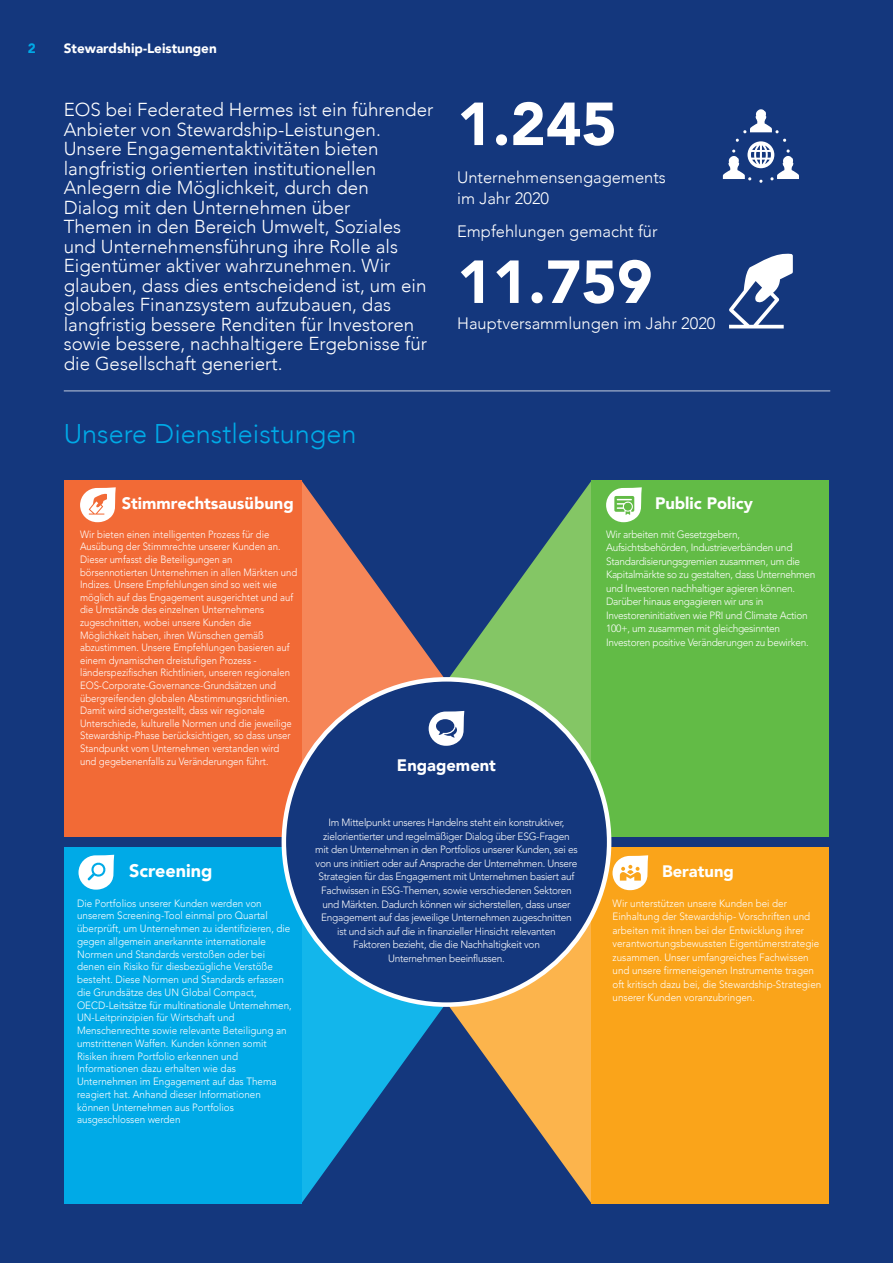
<style>
.page{position:relative;width:893px;height:1263px;background:#14377d}
.page>*{position:absolute;margin:0;border:0;box-sizing:border-box;transform-origin:0 0}
.t1{font:900 60px "Avenir";color:#fff}
.t2{font:300 27px "Avenir";color:#00aae7}
.t3{font:300 18.75px/19.5px "Avenir";color:#fff}
.t4{font:900 18px "Avenir";color:#fff}
.t5{font:300 16.5px/21px "Avenir";color:#fff}
.t6{font:900 16.5px "Avenir";color:#fff}
.t7{font:900 13.5px "Avenir";color:#fff}
.t8{font:900 13.5px "Avenir";color:#00aae7}
.t9{font:300 10.5px/12.8px "Avenir";color:#fff;scale:.94 1}
.t10{font:300 10.5px/13.5px "Avenir";letter-spacing:-.025em;color:#fff;scale:.96 1}
.t11{font:300 10.5px/12.6px "Avenir";color:#fff;scale:.91 1}
</style>
<div class="page">
<svg style="left:723px;top:109px;width:76px;height:74px"></svg>
<svg style="left:729px;top:253px;width:64px;height:75px"></svg>
<svg style="left:301px;top:480px;width:143px;height:288px;fill:#f68658"></svg>
<svg style="left:449px;top:481px;width:142px;height:285px;fill:#84c665"></svg>
<svg style="left:301px;top:916px;width:143px;height:287px;fill:#13b6eb"></svg>
<svg style="left:449px;top:918px;width:142px;height:285px;fill:#fcb44c"></svg>
<div style="left:591px;top:480px;width:238px;height:357px;background:#62bb46"></div>
<div style="left:64px;top:480px;width:237px;height:357px;background:#f26a36"></div>
<div style="left:591px;top:847px;width:238px;height:356px;background:#faa41a"></div>
<div style="left:64px;top:847px;width:237px;height:356px;background:#00aae7"></div>
<div style="left:284px;top:679px;width:325px;height:326px;background:#14377d;border-radius:50%"></div>
<svg style="left:80px;top:487px;width:36px;height:35px"></svg>
<svg style="left:79px;top:855px;width:36px;height:35px"></svg>
<svg style="left:606px;top:487px;width:36px;height:35px"></svg>
<svg style="left:429px;top:711px;width:36px;height:35px"></svg>
<svg style="left:612px;top:855px;width:37px;height:35px"></svg>
<hr style="left:64px;top:390px;width:766px;height:2px;background:#fff">
<p class="t8" style="left:28px;top:42px;width:9px">2</p>
<p class="t7" style="left:64px;top:42px;width:155px">Stewardship-Leistungen</p>
<p class="t3" style="left:64px;top:100px;width:371px">EOS bei Federated Hermes ist ein führender Anbieter von Stewardship-Leistungen.<br>Unsere Engagementaktivitäten bieten langfristig orientierten institutionellen Anlegern die Möglichkeit, durch den<br>Dialog mit den Unternehmen über<br>Themen in den Bereich Umwelt, Soziales und Unternehmensführung ihre Rolle als Eigentümer aktiver wahrzunehmen. Wir glauben, dass dies entscheidend ist, um ein globales Finanzsystem aufzubauen, das langfristig bessere Renditen für Investoren sowie bessere, nachhaltigere Ergebnisse für die Gesellschaft generiert.</p>
<h2 class="t2" style="left:64px;top:419px;width:294px">Unsere Dienstleistungen</h2>
<h3 class="t6" style="left:122px;top:496px;width:174px">Stimmrechtsausübung</h3>
<h1 class="t1" style="left:457px;top:99px;width:161px">1.245</h1>
<h3 class="t5" style="left:457px;top:167px;width:210px">Unternehmensengagements im Jahr 2020</h3>
<h3 class="t5" style="left:457px;top:221px;width:202px">Empfehlungen gemacht für</h3>
<h1 class="t1" style="left:457px;top:257px;width:197px">11.759</h1>
<h3 class="t5" style="left:457px;top:313px;width:260px">Hauptversammlungen im Jahr 2020</h3>
<h3 class="t6" style="left:655px;top:496px;width:99px">Public Policy</h3>
<p class="t11" style="left:80px;top:529px;width:240px">Wir bieten einen intelligenten Prozess für die Ausübung der Stimmrechte unserer Kunden an.<br>Dieser umfasst die Beteiligungen an börsennotierten Unternehmen in allen Märkten und Indizes. Unsere Empfehlungen sind so weit wie möglich auf das Engagement ausgerichtet und auf die Umstände des einzelnen Unternehmens zugeschnitten, wobei unsere Kunden die Möglichkeit haben, ihren Wünschen gemäß abzustimmen. Unsere Empfehlungen basieren auf einem dynamischen dreistufigen Prozess - länderspezifischen Richtlinien, unseren regionalen EOS-Corporate-Governance-Grundsätzen und übergreifenden globalen Abstimmungsrichtlinien.<br>Damit wird sichergestellt, dass wir regionale Unterschiede, kulturelle Normen und die jeweilige Stewardship-Phase berücksichtigen, so dass unser Standpunkt vom Unternehmen verstanden wird und gegebenenfalls zu Veränderungen führt.</p>
<h3 class="t4" style="left:129px;top:864px;width:85px">Screening</h3>
<p class="t9" style="left:77px;top:897px;width:230px">Die Portfolios unserer Kunden werden von unserem Screening-Tool einmal pro Quartal überprüft, um Unternehmen zu identifizieren, die gegen allgemein anerkannte internationale Normen und Standards verstoßen oder bei denen ein Risiko für diesbezügliche Verstöße besteht. Diese Normen und Standards erfassen die Grundsätze des UN Global Compact, OECD-Leitsätze für multinationale Unternehmen, UN-Leitprinzipien für Wirtschaft und Menschenrechte sowie relevante Beteiligung an umstrittenen Waffen. Kunden können somit Risiken ihrem Portfolio erkennen und Informationen dazu erhalten wie das Unternehmen im Engagement auf das Thema reagiert hat. Anhand dieser Informationen können Unternehmen aus Portfolios ausgeschlossen werden</p>
<h3 class="t6" style="left:397px;top:758px;width:100px">Engagement</h3>
<p class="t10" style="left:315px;top:817px;width:275px;text-align:center">Im Mittelpunkt unseres Handelns steht ein konstruktiver, zielorientierter und regelmäßiger Dialog über ESG-Fragen mit den Unternehmen in den Portfolios unserer Kunden, sei es von uns initiiert oder auf Ansprache der Unternehmen. Unsere Strategien für das Engagement mit Unternehmen basiert auf Fachwissen in ESG-Themen, sowie verschiedenen Sektoren und Märkten. Dadurch können wir sicherstellen, dass unser Engagement auf das jeweilige Unternehmen zugeschnitten ist und sich auf die in finanzieller Hinsicht relevanten<br>Faktoren bezieht, die die Nachhaltigkeit von<br>Unternehmen beeinflussen.</p>
<p class="t10" style="left:606px;top:528px;width:220px">Wir arbeiten mit Gesetzgebern, Aufsichtsbehörden, Industrieverbänden und Standardisierungsgremien zusammen, um die Kapitalmärkte so zu gestalten, dass Unternehmen und Investoren nachhaltiger agieren können.<br>Darüber hinaus engagieren wir uns in Investoreninitiativen wie PRI und Climate Action 100+, um zusammen mit gleichgesinnten Investoren positive Veränderungen zu bewirken.</p>
<h3 class="t6" style="left:662px;top:864px;width:73px">Beratung</h3>
<p class="t9" style="left:612px;top:897px;width:224px;line-height:13.5px">Wir unterstützen unsere Kunden bei der Einhaltung der Stewardship- Vorschriften und arbeiten mit ihnen bei der Entwicklung ihrer verantwortungsbewussten Eigentümerstrategie zusammen. Unser umfangreiches Fachwissen und unsere firmeneigenen Instrumente tragen oft kritisch dazu bei, die Stewardship-Strategien unserer Kunden voranzubringen.</p>
</div>
